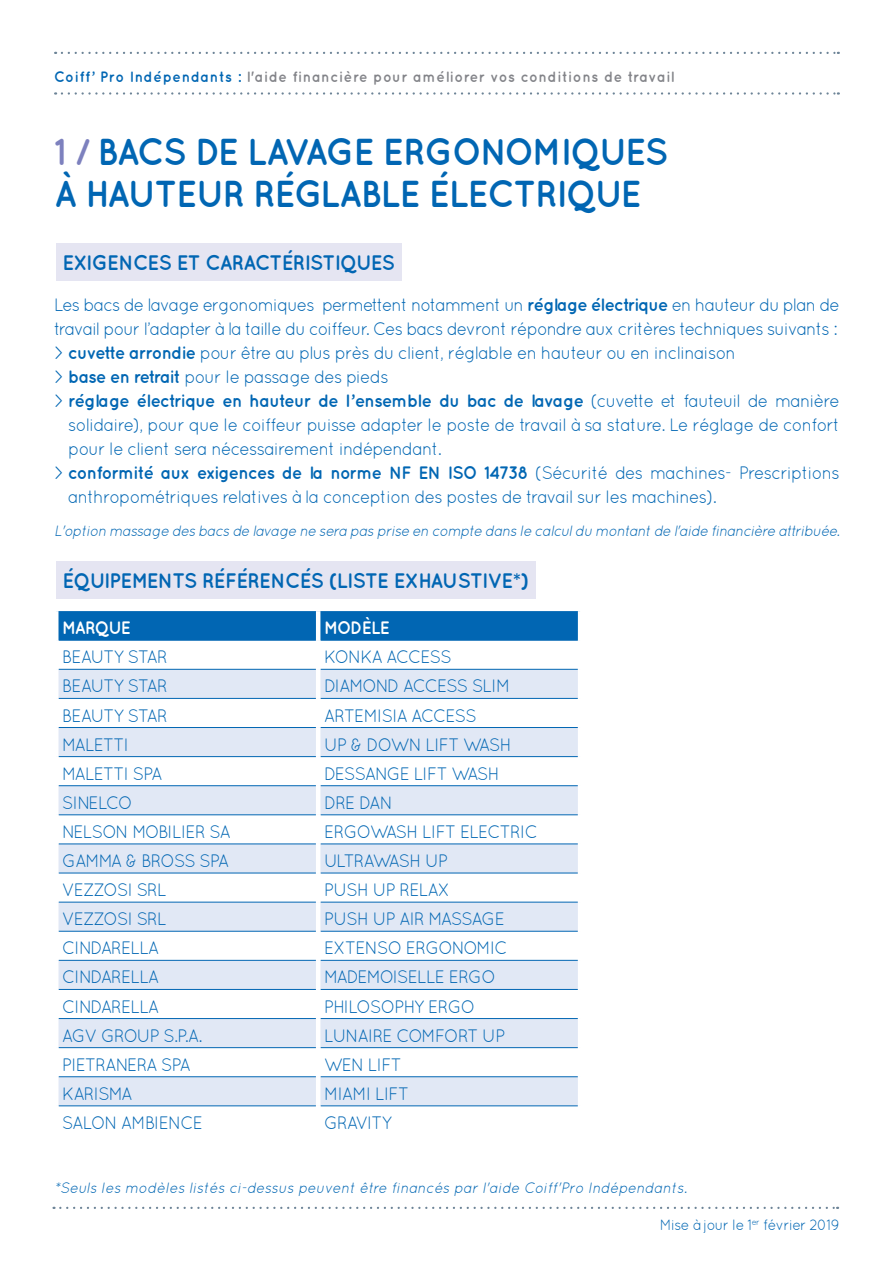
<style>
.page{position:relative;width:893px;height:1263px;background:#fff}
.page>*{position:absolute;margin:0;border:0;box-sizing:border-box;transform-origin:0 0}
.Texte_courant{font:700 37.5px/42px "Quicksand";letter-spacing:-.03em;color:#0166b3;scale:.94 1}
.t1{font:700 21px "Quicksand";letter-spacing:-.03em;color:#0166b3;scale:.94 1}
.Texte_courant-2{font:18px/24px "Quicksand";letter-spacing:-.04em;color:#0166b3;scale:.94 1}
.Texte_courant-3{font:18px "Quicksand";letter-spacing:-.06em;color:#0166b3;scale:.94 1}
.Texte_courant-4{font:700 18px "Quicksand";letter-spacing:-.04em;color:#fff;scale:.94 1}
.Texte_courant-5{font:italic 15px "Quicksand";color:#0166b3;scale:.94 1}
.t2{font:700 15px "Quicksand";letter-spacing:.05em;color:#838489;scale:.93 1}
.Texte_courant-6{font:15px "Quicksand";letter-spacing:-.04em;color:#0166b3;scale:.94 1}
.s1{color:#0166b3}
.s2{color:#7d81be}
.s3{font-weight:700}
</style>
<div class="page">
<svg style="left:54px;top:1207px;width:784px;height:2px"></svg>
<div style="left:56px;top:244px;width:346px;height:37px;background:#e5e5f2"></div>
<div style="left:56px;top:562px;width:480px;height:37px;background:#e5e5f2"></div>
<div style="left:58px;top:611px;width:520px;height:29px;background:#0166b3"></div>
<svg style="left:58px;top:670px;width:520px;height:144px;fill:#e1e8f5"></svg>
<svg style="left:58px;top:815px;width:520px;height:292px;fill:#e1e8f5"></svg>
<hr style="left:58px;top:640px;width:258px;height:1px;background:#0166b3">
<hr style="left:320px;top:640px;width:258px;height:1px;background:#0166b3">
<hr style="left:58px;top:669px;width:258px;height:1px;background:#0166b3">
<hr style="left:320px;top:669px;width:258px;height:1px;background:#0166b3">
<hr style="left:58px;top:698px;width:258px;height:1px;background:#0166b3">
<hr style="left:320px;top:698px;width:258px;height:1px;background:#0166b3">
<hr style="left:58px;top:727px;width:258px;height:1px;background:#0166b3">
<hr style="left:320px;top:727px;width:258px;height:1px;background:#0166b3">
<hr style="left:58px;top:756px;width:258px;height:1px;background:#0166b3">
<hr style="left:320px;top:756px;width:258px;height:1px;background:#0166b3">
<hr style="left:58px;top:785px;width:258px;height:1px;background:#0166b3">
<hr style="left:320px;top:785px;width:258px;height:1px;background:#0166b3">
<hr style="left:58px;top:814px;width:258px;height:1px;background:#0166b3">
<hr style="left:320px;top:814px;width:258px;height:1px;background:#0166b3">
<hr style="left:58px;top:843px;width:258px;height:1px;background:#0166b3">
<hr style="left:320px;top:843px;width:258px;height:1px;background:#0166b3">
<hr style="left:58px;top:873px;width:258px;height:1px;background:#0166b3">
<hr style="left:320px;top:873px;width:258px;height:1px;background:#0166b3">
<hr style="left:58px;top:902px;width:258px;height:1px;background:#0166b3">
<hr style="left:320px;top:902px;width:258px;height:1px;background:#0166b3">
<hr style="left:58px;top:931px;width:258px;height:1px;background:#0166b3">
<hr style="left:320px;top:931px;width:258px;height:1px;background:#0166b3">
<hr style="left:58px;top:960px;width:258px;height:1px;background:#0166b3">
<hr style="left:320px;top:960px;width:258px;height:1px;background:#0166b3">
<hr style="left:58px;top:989px;width:258px;height:1px;background:#0166b3">
<hr style="left:320px;top:989px;width:258px;height:1px;background:#0166b3">
<hr style="left:58px;top:1018px;width:258px;height:1px;background:#0166b3">
<hr style="left:320px;top:1018px;width:258px;height:1px;background:#0166b3">
<hr style="left:58px;top:1047px;width:258px;height:1px;background:#0166b3">
<hr style="left:320px;top:1047px;width:258px;height:1px;background:#0166b3">
<hr style="left:58px;top:1076px;width:258px;height:1px;background:#0166b3">
<hr style="left:320px;top:1076px;width:258px;height:1px;background:#0166b3">
<hr style="left:58px;top:1105px;width:258px;height:1px;background:#0166b3">
<hr style="left:320px;top:1105px;width:258px;height:1px;background:#0166b3">
<hr style="left:316px;top:611px;width:4px;height:29px;background:#fff">
<hr style="left:316px;top:669px;width:4px;height:29px;background:#fff">
<hr style="left:316px;top:698px;width:4px;height:29px;background:#fff">
<hr style="left:316px;top:727px;width:4px;height:30px;background:#fff">
<hr style="left:316px;top:757px;width:4px;height:29px;background:#fff">
<hr style="left:316px;top:786px;width:4px;height:29px;background:#fff">
<hr style="left:316px;top:815px;width:4px;height:29px;background:#fff">
<hr style="left:316px;top:844px;width:4px;height:29px;background:#fff">
<hr style="left:316px;top:873px;width:4px;height:29px;background:#fff">
<hr style="left:316px;top:902px;width:4px;height:29px;background:#fff">
<hr style="left:316px;top:931px;width:4px;height:29px;background:#fff">
<hr style="left:316px;top:960px;width:4px;height:29px;background:#fff">
<hr style="left:316px;top:989px;width:4px;height:29px;background:#fff">
<hr style="left:316px;top:1018px;width:4px;height:30px;background:#fff">
<hr style="left:316px;top:1048px;width:4px;height:29px;background:#fff">
<hr style="left:316px;top:1077px;width:4px;height:29px;background:#fff">
<hr style="left:316px;top:1106px;width:4px;height:29px;background:#fff">
<svg style="left:62px;top:52px;width:777px;height:2px"></svg>
<svg style="left:62px;top:92px;width:777px;height:3px"></svg>
<p class="t2" style="left:54px;top:68px;width:668px"><span class="s1">Coiff’ Pro Indépendants :</span> l'aide financière pour améliorer vos conditions de travail</p>
<p class="Texte_courant" style="left:54px;top:130px;width:655px"><span class="s2">1 /</span> BACS DE LAVAGE ERGONOMIQUES<br>À HAUTEUR RÉGLABLE ÉLECTRIQUE</p>
<h3 class="t1" style="left:63px;top:250px;width:355px">EXIGENCES ET CARACTÉRISTIQUES</h3>
<p class="Texte_courant-2" style="left:54px;top:293px;width:837px">Les bacs de lavage ergonomiques permettent notamment un <span class="s3">réglage électrique</span> en hauteur du plan de travail pour l’adapter à la taille du coiffeur. Ces bacs devront répondre aux critères techniques suivants :</p>
<p class="Texte_courant-2" style="left:54px;top:341px;width:727px">&gt; <span class="s3">cuvette arrondie</span> pour être au plus près du client, réglable en hauteur ou en inclinaison</p>
<p class="Texte_courant-2" style="left:54px;top:365px;width:357px">&gt; <span class="s3">base en retrait</span> pour le passage des pieds</p>
<p class="Texte_courant-2" style="left:68px;top:389px;width:822px;text-align:justify;text-indent:-14px">&gt; <span class="s3">réglage électrique en hauteur de l’ensemble du bac de lavage</span> (cuvette et fauteuil de manière solidaire), pour que le coiffeur puisse adapter le poste de travail à sa stature. Le réglage de confort pour le client sera nécessairement indépendant.</p>
<p class="Texte_courant-2" style="left:68px;top:461px;width:822px;text-indent:-14px">&gt; <span class="s3">conformité aux exigences de la norme NF EN ISO 14738</span> (Sécurité des machines- Prescriptions anthropométriques relatives à la conception des postes de travail sur les machines).</p>
<p class="Texte_courant-5" style="left:54px;top:522px;width:841px">L'option massage desbacsde lavage ne sera pasprise en compte dansle calculdu montantde l'aide financière attribuée.</p>
<h3 class="t1" style="left:63px;top:568px;width:498px">ÉQUIPEMENTS RÉFÉRENCÉS (LISTE EXHAUSTIVE*)</h3>
<p class="Texte_courant-4" style="left:62px;top:617px;width:74px">MARQUE</p>
<p class="Texte_courant-4" style="left:324px;top:617px;width:72px">MODÈLE</p>
<p class="Texte_courant-2" style="left:62px;top:645px;width:114px">BEAUTY STAR</p>
<p class="Texte_courant-2" style="left:324px;top:645px;width:137px">KONKA ACCESS</p>
<p class="Texte_courant-2" style="left:62px;top:674px;width:114px">BEAUTY STAR</p>
<p class="Texte_courant-2" style="left:324px;top:674px;width:200px">DIAMOND ACCESS SLIM</p>
<p class="Texte_courant-2" style="left:62px;top:703px;width:114px">BEAUTY STAR</p>
<p class="Texte_courant-2" style="left:324px;top:703px;width:164px">ARTEMISIA ACCESS</p>
<p class="Texte_courant-2" style="left:62px;top:732px;width:73px">MALETTI</p>
<p class="Texte_courant-2" style="left:324px;top:732px;width:201px">UP &amp; DOWN LIFT WASH</p>
<p class="Texte_courant-2" style="left:62px;top:761px;width:108px">MALETTI SPA</p>
<p class="Texte_courant-2" style="left:324px;top:761px;width:188px">DESSANGE LIFT WASH</p>
<p class="Texte_courant-2" style="left:62px;top:790px;width:76px">SINELCO</p>
<p class="Texte_courant-2" style="left:324px;top:790px;width:74px">DRE DAN</p>
<p class="Texte_courant-2" style="left:62px;top:819px;width:181px">NELSON MOBILIER SA</p>
<p class="Texte_courant-2" style="left:324px;top:819px;width:229px">ERGOWASH LIFT ELECTRIC</p>
<p class="Texte_courant-2" style="left:62px;top:848px;width:179px">GAMMA &amp; BROSS SPA</p>
<p class="Texte_courant-2" style="left:324px;top:848px;width:133px">ULTRAWASH UP</p>
<p class="Texte_courant-2" style="left:62px;top:878px;width:113px">VEZZOSI SRL</p>
<p class="Texte_courant-2" style="left:324px;top:878px;width:136px">PUSH UP RELAX</p>
<p class="Texte_courant-2" style="left:62px;top:907px;width:113px">VEZZOSI SRL</p>
<p class="Texte_courant-2" style="left:324px;top:907px;width:194px">PUSH UP AIR MASSAGE</p>
<p class="Texte_courant-2" style="left:62px;top:936px;width:105px">CINDARELLA</p>
<p class="Texte_courant-2" style="left:324px;top:936px;width:197px">EXTENSO ERGONOMIC</p>
<p class="Texte_courant-2" style="left:62px;top:965px;width:105px">CINDARELLA</p>
<p class="Texte_courant-2" style="left:324px;top:965px;width:184px">MADEMOISELLE ERGO</p>
<p class="Texte_courant-2" style="left:62px;top:994px;width:105px">CINDARELLA</p>
<p class="Texte_courant-2" style="left:324px;top:994px;width:162px">PHILOSOPHY ERGO</p>
<p class="Texte_courant-3" style="left:62px;top:1025px;width:150px">AGV GROUP S.P.A.</p>
<p class="Texte_courant-2" style="left:324px;top:1023px;width:194px">LUNAIRE COMFORT UP</p>
<p class="Texte_courant-2" style="left:62px;top:1052px;width:138px">PIETRANERA SPA</p>
<p class="Texte_courant-2" style="left:324px;top:1052px;width:84px">WEN LIFT</p>
<p class="Texte_courant-2" style="left:62px;top:1081px;width:76px">KARISMA</p>
<p class="Texte_courant-2" style="left:324px;top:1081px;width:92px">MIAMI LIFT</p>
<p class="Texte_courant-2" style="left:62px;top:1110px;width:151px">SALON AMBIENCE</p>
<p class="Texte_courant-2" style="left:324px;top:1110px;width:74px">GRAVITY</p>
<p class="Texte_courant-5" style="left:54px;top:1179px;width:678px">*Seuls les modèles listés ci-dessus peuvent être financés par l'aide Coiff'Pro Indépendants.</p>
<p class="Texte_courant-6" style="left:660px;top:1216px;width:193px">Mise à jour le 1<sup>er</sup> février 2019</p>
</div>
